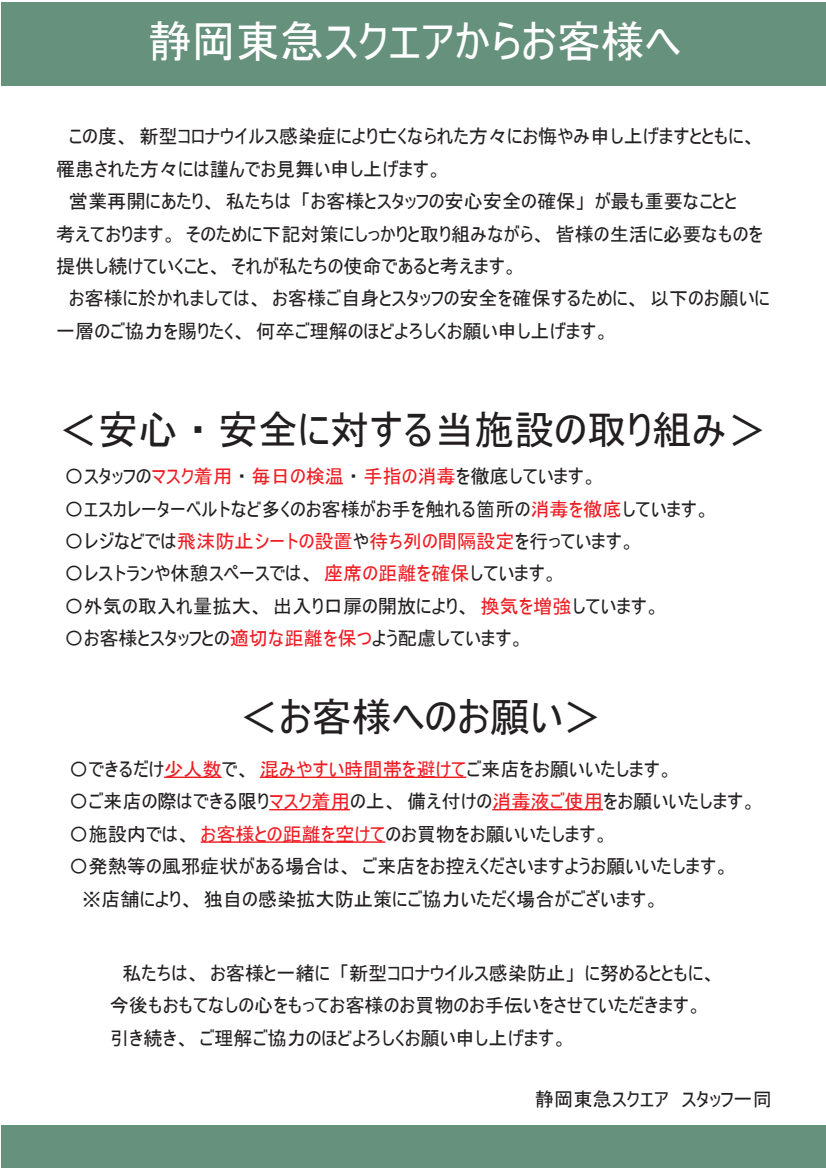
<style>
.page{position:relative;width:826px;height:1168px;background:#fff}
.page>*{position:absolute;margin:0;border:0;box-sizing:border-box;transform-origin:0 0}
.t1{font:44px "MS UI Gothic";color:#fff}
.t2{font:40px "MS UI Gothic";color:#231f20}
.t3{font:19.2px/32.4px "MS UI Gothic";color:#231f20}
.s1{color:#ee1d23}
</style>
<div class="page">
<div style="left:1px;top:2px;width:824px;height:83px;background:#66917d"></div>
<div style="left:1px;top:1125px;width:824px;height:43px;background:#66917d"></div>
<hr style="left:164px;top:777px;width:58px;height:1px;background:#ee1d23">
<hr style="left:260px;top:777px;width:206px;height:1px;background:#ee1d23">
<hr style="left:269px;top:809px;width:81px;height:1px;background:#ee1d23">
<hr style="left:492px;top:809px;width:111px;height:1px;background:#ee1d23">
<hr style="left:201px;top:841px;width:184px;height:2px;background:#ee1d23">
<h1 class="t1" style="left:148px;top:19px;width:534px">静岡東急スクエアからお客様へ</h1>
<p class="t3" style="left:56px;top:120px;width:715px">　この度、新型コロナウイルス感染症により亡くなられた方々にお悔やみ申し上げますとともに、罹患された方々には謹んでお見舞い申し上げます。<br>　営業再開にあたり、私たちは「お客様とスタッフの安心安全の確保」が最も重要なことと<br>考えております。そのために下記対策にしっかりと取り組みながら、皆様の生活に必要なものを提供し続けていくこと、それが私たちの使命であると考えます。<br>　お客様に於かれましては、お客様ご自身とスタッフの安全を確保するために、以下のお願いに一層のご協力を賜りたく、何卒ご理解のほどよろしくお願い申し上げます。</p>
<h2 class="t2" style="left:58px;top:410px;width:711px">＜安心・安全に対する当施設の取り組み＞</h2>
<p class="t3" style="left:64px;top:460px;width:647px">〇スタッフの<span class="s1">マスク着用</span>・<span class="s1">毎日の検温</span>・<span class="s1">手指の消毒</span>を徹底しています。<br>〇エスカレーターベルトなど多くのお客様がお手を触れる箇所の<span class="s1">消毒を徹底</span>しています。〇レジなどでは<span class="s1">飛沫防止シートの設置</span>や<span class="s1">待ち列の間隔設定</span>を行っています。<br>〇レストランや休憩スペースでは、<span class="s1">座席の距離を確保</span>しています。<br>〇外気の取入れ量拡大、出入り口扉の開放により、<span class="s1">換気を増強</span>しています。<br>〇お客様とスタッフとの<span class="s1">適切な距離を保つ</span>よう配慮しています。</p>
<h2 class="t2" style="left:239px;top:697px;width:365px">＜お客様へのお願い＞</h2>
<p class="t3" style="left:69px;top:753px;width:688px">〇できるだけ<span class="s1">少人数</span>で、<span class="s1">混みやすい時間帯を避けて</span>ご来店をお願いいたします。<br>〇ご来店の際はできる限り<span class="s1">マスク着用</span>の上、備え付けの<span class="s1">消毒液ご使用</span>をお願いいたします。〇施設内では、<span class="s1">お客様との距離を空けて</span>のお買物をお願いいたします。<br>〇発熱等の風邪症状がある場合は、ご来店をお控えくださいますようお願いいたします。　※店舗により、独自の感染拡大防止策にご協力いただく場合がございます。</p>
<p class="t3" style="left:110px;top:957px;width:607px">　私たちは、お客様と一緒に「新型コロナウイルス感染防止」に努めるとともに、今後もおもてなしの心をもってお客様のお買物のお手伝いをさせていただきます。引き続き、ご理解ご協力のほどよろしくお願い申し上げます。</p>
<p class="t3" style="left:535px;top:1083px;width:238px">静岡東急スクエア　スタッフ一同</p>
</div>
